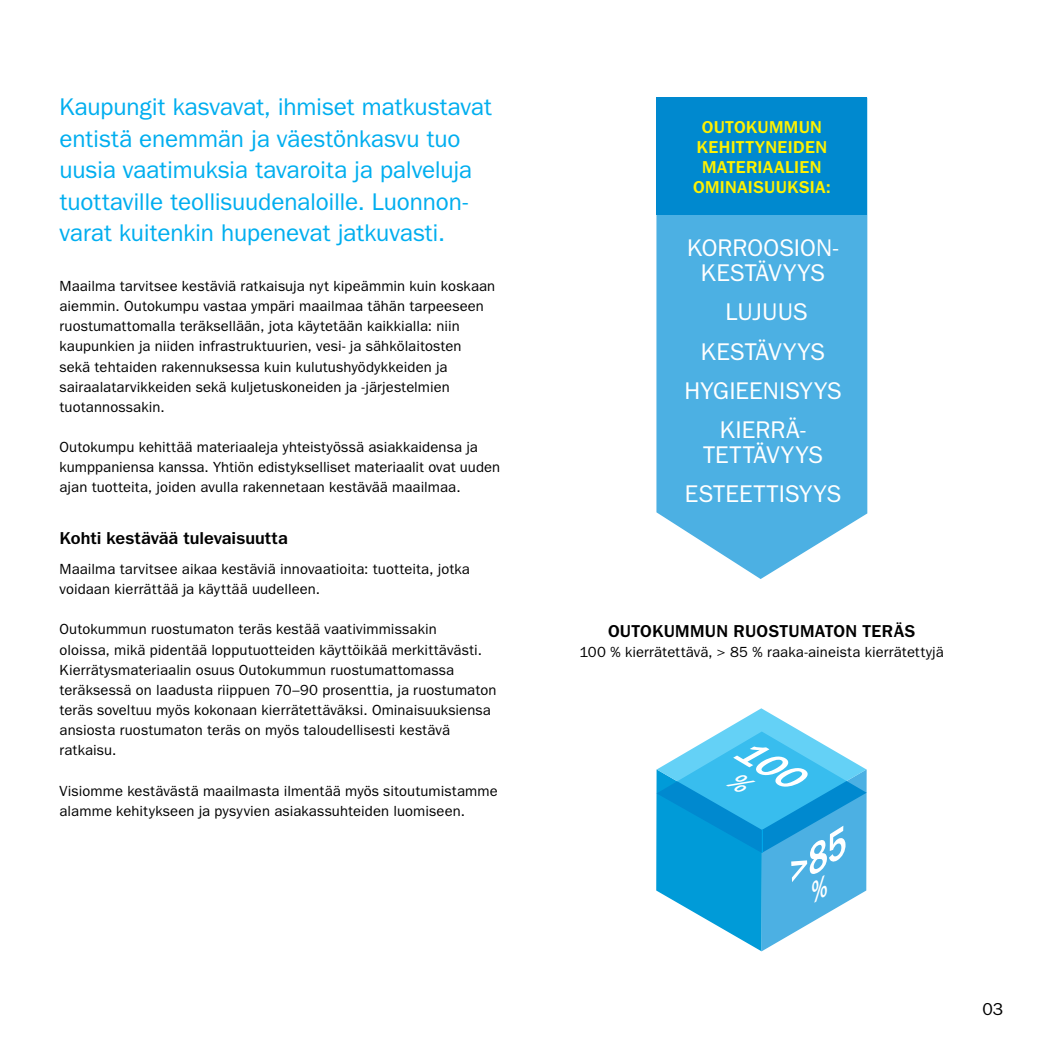
<style>
.page{position:relative;width:1042px;height:1042px;background:#fff}
.page>*{position:absolute;margin:0;border:0;box-sizing:border-box;transform-origin:0 0}
.t1{font:24.5px/31.5px "Tee Franklin Forever";letter-spacing:-.01em;color:#00aeef}
.t2{font:24.5px/39.4px "Tee Franklin Forever";letter-spacing:.005em;color:#fff;text-align:center}
.t3{font:500 17.5px "Tee Franklin Forever";letter-spacing:.015em;color:#000}
.t4{font:500 17.5px/20.1px "Tee Franklin Forever";letter-spacing:.02em;color:#fff200;text-align:center}
.t5{font:17.5px "Tee Franklin Forever Rounded";color:#000}
.t6{font:14.88px/20.1px "Tee Franklin Forever";letter-spacing:.005em;color:#000}
</style>
<div class="page">
<svg style="left:656px;top:214px;width:211px;height:365px;background:#5cb7e5"></svg>
<div style="left:656px;top:97px;width:211px;height:117px;background:#0089cf"></div>
<svg style="left:656px;top:708px;width:210px;height:243px"></svg>
<h1 class="t1" style="left:60px;top:91px;width:434px">Kaupungit kasvavat, ihmiset matkustavat entistä enemmän ja väestönkasvu tuo uusia vaatimuksia tavaroita ja palveluja tuottaville teollisuudenaloille. Luonnon&shy;varat kuitenkin hupenevat jatkuvasti.</h1>
<p class="t6" style="left:60px;top:276px;width:437px">Maailma tarvitsee kestäviä ratkaisuja nyt kipeämmin kuin koskaan aiemmin. Outokumpu vastaa ympäri maailmaa tähän tarpeeseen ruostumattomalla teräksellään, jota käytetään kaikkialla: niin kaupunkien ja niiden infrastruktuurien, vesi- ja sähkölaitosten sekä tehtaiden rakennuksessa kuin kulutushyödykkeiden ja sairaalatarvikkeiden sekä kuljetuskoneiden ja -järjestelmien tuotannossakin.</p>
<p class="t6" style="left:60px;top:437px;width:442px">Outokumpu kehittää materiaaleja yhteistyössä asiakkaidensa ja kumppaniensa kanssa. Yhtiön edistykselliset materiaalit ovat uuden ajan tuotteita, joiden avulla rakennetaan kestävää maailmaa.</p>
<p class="t3" style="left:60px;top:528px;width:230px">KOHTI KESTÄVÄÄ TULEVAISUUTTA</p>
<p class="t6" style="left:60px;top:559px;width:412px">Maailma tarvitsee aikaa kestäviä innovaatioita: tuotteita, jotka voidaan kierrättää ja käyttää uudelleen.</p>
<p class="t6" style="left:60px;top:619px;width:438px">Outokummun ruostumaton teräs kestää vaativimmissakin<br>oloissa, mikä pidentää lopputuotteiden käyttöikää merkittävästi.<br>Kierrätysmateriaalin osuus Outokummun ruostumattomassa teräksessä on laadusta riippuen 70–90 prosenttia, ja ruostumaton teräs soveltuu myös kokonaan kierrätettäväksi. Ominaisuuksiensa ansiosta ruostumaton teräs on myös taloudellisesti kestävä ratkaisu.</p>
<p class="t6" style="left:60px;top:780px;width:440px">Visiomme kestävästä maailmasta ilmentää myös sitoutumistamme alamme kehitykseen ja pysyvien asiakassuhteiden luomiseen.</p>
<p class="t4" style="left:693px;top:117px;width:139px">OUTOKUMMUN<br>KEHITTYNEIDEN<br>MATERIAALIEN<br>OMINAISUUKSIA:</p>
<h1 class="t2" style="left:687px;top:236px;width:153px;line-height:24.5px">korroosion&shy;kestävyys</h1>
<h1 class="t2" style="left:684px;top:292px;width:158px">lujuus kestävyys hygieenisyys kierrä-</h1>
<h1 class="t2" style="left:685px;top:435px;width:157px">tettävyys esteettisyys</h1>
<p class="t3" style="left:608px;top:621px;width:309px">OUTOKUMMUN RUOSTUMATON TERÄS</p>
<p class="t6" style="left:579px;top:642px;width:366px">100 % kierrätettävä, &gt; 85 % raaka-aineista kierrätettyjä</p>
<p class="t5" style="left:982px;top:999px;width:22px">03</p>
</div>
